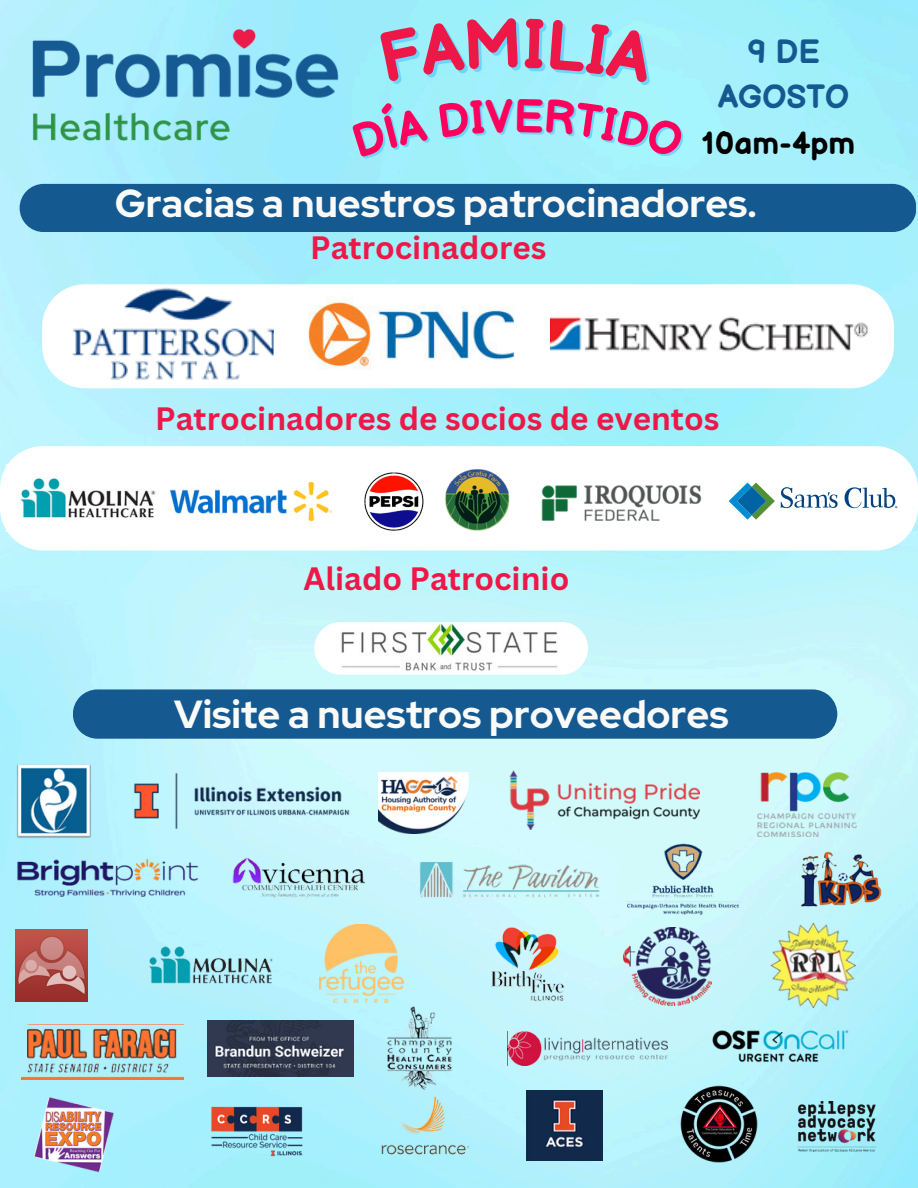
<style>
.page{position:relative;width:918px;height:1188px;background:#fff}
.page>*{position:absolute;margin:0;border:0;box-sizing:border-box;transform-origin:0 0}
.t1{font:700 39px "Red Hat Display";color:#fafaf9}
.t2{font:700 32.85px/45.3px "Balsamiq Sans";color:#155991;text-align:center}
.t3{font:700 31.5px "Canva Sans";color:#ed1848}
.t4{font:700 31.35px "Balsamiq Sans";color:#000}
</style>
<div class="page">
<img style="left:0;top:0;width:918px;height:1188px">
<svg style="left:42px;top:284px;width:852px;height:104px"></svg>
<img style="left:300px;top:297px;width:223px;height:75px">
<img style="left:551px;top:312px;width:317px;height:42px">
<img style="left:69px;top:275px;width:204px;height:123px">
<div style="left:314px;top:622px;width:274px;height:53px;background:#fff;border-radius:26px"></div>
<img style="left:341px;top:622px;width:217px;height:49px">
<img style="left:23px;top:21px;width:324px;height:127px">
<div style="left:20px;top:184px;width:896px;height:48px;background:#155991;border-radius:24px"></div>
<div style="left:73px;top:689px;width:764px;height:50px;background:#155991"></div>
<svg style="left:0;top:446px;width:918px;height:105px"></svg>
<img style="left:7px;top:464px;width:162px;height:68px">
<svg style="left:729px;top:483px;width:46px;height:37px"></svg>
<svg style="left:781px;top:487px;width:116px;height:21px"></svg>
<img style="left:445px;top:467px;width:65px;height:65px">
<img style="left:171px;top:483px;width:161px;height:38px">
<img style="left:532px;top:479px;width:182px;height:45px">
<img style="left:364px;top:472px;width:60px;height:59px">
<img style="left:15px;top:763px;width:77px;height:76px">
<img style="left:117px;top:756px;width:249px;height:89px">
<img style="left:378px;top:772px;width:90px;height:61px">
<img style="left:494px;top:769px;width:206px;height:60px">
<img style="left:15px;top:858px;width:205px;height:47px">
<img style="left:757px;top:772px;width:99px;height:65px">
<img style="left:226px;top:854px;width:148px;height:52px">
<img style="left:418px;top:860px;width:184px;height:40px">
<img style="left:623px;top:927px;width:88px;height:79px">
<img style="left:797px;top:845px;width:87px;height:66px">
<img style="left:15px;top:929px;width:72px;height:72px">
<img style="left:135px;top:934px;width:151px;height:63px">
<img style="left:320px;top:924px;width:84px;height:78px">
<img style="left:671px;top:1074px;width:99px;height:99px">
<img style="left:473px;top:917px;width:107px;height:98px">
<img style="left:207px;top:1021px;width:147px;height:56px">
<img style="left:21px;top:1025px;width:162px;height:55px">
<img style="left:385px;top:1007px;width:70px;height:83px">
<img style="left:770px;top:922px;width:87px;height:87px">
<img style="left:507px;top:1031px;width:161px;height:34px">
<img style="left:700px;top:1019px;width:157px;height:55px">
<img style="left:797px;top:1102px;width:78px;height:49px">
<img style="left:34px;top:1096px;width:79px;height:77px">
<img style="left:199px;top:1092px;width:116px;height:82px">
<img style="left:362px;top:1095px;width:125px;height:65px">
<img style="left:526px;top:1091px;width:77px;height:69px">
<img style="left:627px;top:841px;width:117px;height:81px">
<div style="left:379px;top:17px;width:139px;height:65px;background:#9bf0fa"></div>
<div style="left:525px;top:18px;width:131px;height:65px;background:#a2f0fa"></div>
<div style="left:351px;top:102px;width:77px;height:55px;background:#a0f0fa"></div>
<div style="left:439px;top:98px;width:246px;height:60px;background:#a5f0fa"></div>
<p class="t2" style="left:718px;top:30px;width:132px">9 DE<br>AGOSTO</p>
<p class="t4" style="left:702px;top:125px;width:155px">10am-4pm</p>
<p class="t1" style="left:115px;top:177px;width:644px">Gracias a nuestros patrocinadores.</p>
<p class="t3" style="left:310px;top:226px;width:238px">Patrocinadores</p>
<p class="t3" style="left:155px;top:396px;width:566px">Patrocinadores de socios de eventos</p>
<p class="t3" style="left:303px;top:556px;width:267px">Aliado Patrocinio</p>
<p class="t1" style="left:174px;top:688px;width:556px">Visite a nuestros proveedores</p>
</div>
